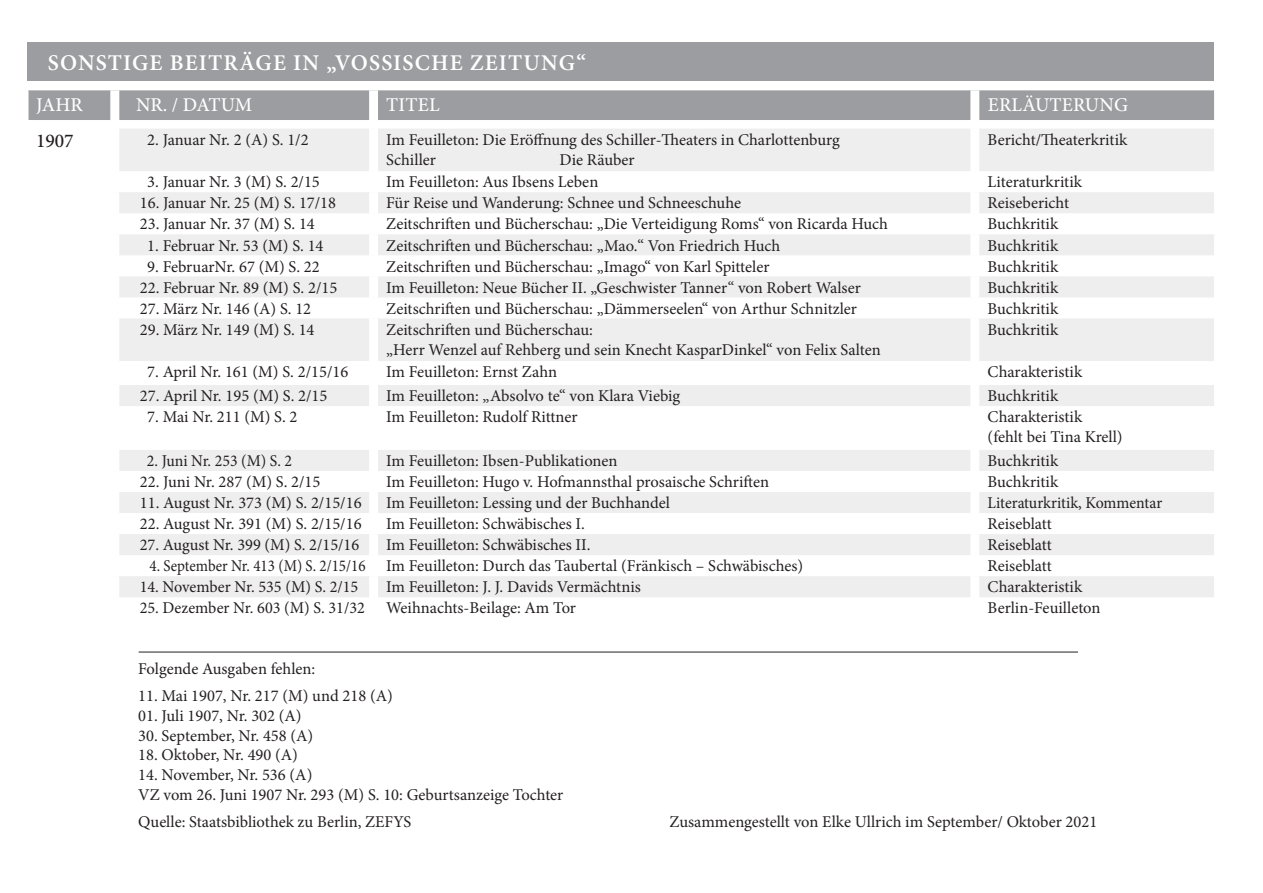
<style>
.page{position:relative;width:1263px;height:893px;background:#fff}
.page>*{position:absolute;margin:0;border:0;box-sizing:border-box;transform-origin:0 0}
.t1{font:600 22.5px "Minion Pro";letter-spacing:.05em;color:#fff}
.t2{font:500 19.5px "Minion Pro";letter-spacing:.005em;color:#fff}
.t3{font:500 19.5px "Minion Pro";color:#231f20}
.t4{font:16.5px/19.8px "Minion Pro";color:#231f20}
.t5{font:16.5px "Minion Pro";color:#231f20;scale:.91 1}
.t6{font:16.5px "Minion Pro";color:#231f20;scale:.96 1}
</style>
<div class="page">
<svg style="left:119px;top:129px;width:1095px;height:468px;fill:#eeeeef"></svg>
<div style="left:369px;top:129px;width:9px;height:42px;background:#fff"></div>
<div style="left:970px;top:129px;width:9px;height:42px;background:#fff"></div>
<div style="left:369px;top:171px;width:9px;height:21px;background:#fff"></div>
<div style="left:970px;top:171px;width:9px;height:21px;background:#fff"></div>
<div style="left:369px;top:192px;width:9px;height:21px;background:#fff"></div>
<div style="left:970px;top:192px;width:9px;height:21px;background:#fff"></div>
<div style="left:369px;top:213px;width:9px;height:21px;background:#fff"></div>
<div style="left:970px;top:213px;width:9px;height:21px;background:#fff"></div>
<div style="left:369px;top:234px;width:9px;height:21px;background:#fff"></div>
<div style="left:970px;top:234px;width:9px;height:21px;background:#fff"></div>
<div style="left:369px;top:255px;width:9px;height:21px;background:#fff"></div>
<div style="left:970px;top:255px;width:9px;height:21px;background:#fff"></div>
<div style="left:369px;top:276px;width:9px;height:21px;background:#fff"></div>
<div style="left:970px;top:276px;width:9px;height:21px;background:#fff"></div>
<div style="left:369px;top:297px;width:9px;height:21px;background:#fff"></div>
<div style="left:970px;top:297px;width:9px;height:21px;background:#fff"></div>
<div style="left:369px;top:318px;width:9px;height:43px;background:#fff"></div>
<div style="left:970px;top:318px;width:9px;height:43px;background:#fff"></div>
<div style="left:369px;top:361px;width:9px;height:24px;background:#fff"></div>
<div style="left:970px;top:361px;width:9px;height:24px;background:#fff"></div>
<div style="left:369px;top:385px;width:9px;height:21px;background:#fff"></div>
<div style="left:970px;top:385px;width:9px;height:21px;background:#fff"></div>
<div style="left:369px;top:406px;width:9px;height:44px;background:#fff"></div>
<div style="left:970px;top:406px;width:9px;height:44px;background:#fff"></div>
<div style="left:369px;top:450px;width:9px;height:21px;background:#fff"></div>
<div style="left:970px;top:450px;width:9px;height:21px;background:#fff"></div>
<div style="left:369px;top:471px;width:9px;height:21px;background:#fff"></div>
<div style="left:970px;top:471px;width:9px;height:21px;background:#fff"></div>
<div style="left:369px;top:492px;width:9px;height:21px;background:#fff"></div>
<div style="left:970px;top:492px;width:9px;height:21px;background:#fff"></div>
<div style="left:369px;top:513px;width:9px;height:21px;background:#fff"></div>
<div style="left:970px;top:513px;width:9px;height:21px;background:#fff"></div>
<div style="left:369px;top:534px;width:9px;height:21px;background:#fff"></div>
<div style="left:970px;top:534px;width:9px;height:21px;background:#fff"></div>
<div style="left:369px;top:555px;width:9px;height:21px;background:#fff"></div>
<div style="left:970px;top:555px;width:9px;height:21px;background:#fff"></div>
<div style="left:369px;top:576px;width:9px;height:21px;background:#fff"></div>
<div style="left:970px;top:576px;width:9px;height:21px;background:#fff"></div>
<div style="left:28px;top:90px;width:1186px;height:30px;background:#9b9da0"></div>
<div style="left:110px;top:90px;width:9px;height:30px;background:#fff"></div>
<div style="left:28px;top:43px;width:1186px;height:38px;background:#9b9da0"></div>
<hr style="left:139px;top:652px;width:939px;height:1px;background:#231f20">
<h1 class="t1" style="left:48px;top:47px;width:540px">SONSTIGE BEITRÄGE IN „VOSSISCHE ZEITUNG“</h1>
<p class="t2" style="left:36px;top:92px;width:48px">JAHR</p>
<p class="t2" style="left:136px;top:92px;width:118px">NR. / DATUM</p>
<p class="t2" style="left:386px;top:92px;width:55px">TITEL</p>
<p class="t2" style="left:988px;top:92px;width:142px">ERLÄUTERUNG</p>
<p class="t3" style="left:36px;top:128px;width:39px">1907</p>
<p class="t4" style="left:147px;top:130px;width:163px">2. Januar Nr. 2 (A) S. 1/2</p>
<p class="t4" style="left:386px;top:130px;width:455px">Im Feuilleton: Die Eröffnung des Schiller-Theaters in Charlottenburg<br>Schiller</p>
<p class="t4" style="left:988px;top:130px;width:141px">Bericht/Theaterkritik</p>
<p class="t4" style="left:560px;top:150px;width:77px">Die Räuber</p>
<p class="t4" style="left:147px;top:172px;width:174px">3. Januar Nr. 3 (M) S. 2/15</p>
<p class="t4" style="left:386px;top:172px;width:214px">Im Feuilleton: Aus Ibsens Leben</p>
<p class="t4" style="left:988px;top:172px;width:96px">Literaturkritik</p>
<p class="t4" style="left:140px;top:193px;width:198px">16. Januar Nr. 25 (M) S. 17/18</p>
<p class="t4" style="left:386px;top:193px;width:356px">Für Reise und Wanderung: Schnee und Schneeschuhe</p>
<p class="t4" style="left:988px;top:193px;width:83px">Reisebericht</p>
<p class="t4" style="left:140px;top:214px;width:177px">23. Januar Nr. 37 (M) S. 14</p>
<p class="t4" style="left:386px;top:214px;width:503px">Zeitschriften und Bücherschau: „Die Verteidigung Roms“ von Ricarda Huch</p>
<p class="t4" style="left:988px;top:214px;width:72px">Buchkritik</p>
<p class="t4" style="left:147px;top:235px;width:178px">1. Februar Nr. 53 (M) S. 14</p>
<p class="t4" style="left:386px;top:235px;width:395px">Zeitschriften und Bücherschau: „Mao.“ Von Friedrich Huch</p>
<p class="t4" style="left:988px;top:235px;width:72px">Buchkritik</p>
<p class="t4" style="left:147px;top:256px;width:174px">9. FebruarNr. 67 (M) S. 22</p>
<p class="t4" style="left:386px;top:256px;width:385px">Zeitschriften und Bücherschau: „Imago“ von Karl Spitteler</p>
<p class="t4" style="left:988px;top:256px;width:72px">Buchkritik</p>
<p class="t4" style="left:140px;top:278px;width:199px">22. Februar Nr. 89 (M) S. 2/15</p>
<p class="t4" style="left:386px;top:278px;width:476px">Im Feuilleton: Neue Bücher II. „Geschwister Tanner“ von Robert Walser</p>
<p class="t4" style="left:988px;top:278px;width:72px">Buchkritik</p>
<p class="t4" style="left:140px;top:299px;width:173px">27. März Nr. 146 (A) S. 12</p>
<p class="t4" style="left:386px;top:299px;width:472px">Zeitschriften und Bücherschau: „Dämmerseelen“ von Arthur Schnitzler</p>
<p class="t4" style="left:988px;top:299px;width:72px">Buchkritik</p>
<p class="t4" style="left:140px;top:320px;width:176px">29. März Nr. 149 (M) S. 14</p>
<p class="t4" style="left:386px;top:320px;width:496px">Zeitschriften und Bücherschau:<br>„Herr Wenzel auf Rehberg und sein Knecht KasparDinkel“ von Felix Salten</p>
<p class="t4" style="left:988px;top:320px;width:72px">Buchkritik</p>
<p class="t4" style="left:147px;top:362px;width:202px">7. April Nr. 161 (M) S. 2/15/16</p>
<p class="t4" style="left:386px;top:362px;width:173px">Im Feuilleton: Ernst Zahn</p>
<p class="t4" style="left:988px;top:362px;width:96px">Charakteristik</p>
<p class="t4" style="left:140px;top:386px;width:189px">27. April Nr. 195 (M) S. 2/15</p>
<p class="t4" style="left:386px;top:386px;width:296px">Im Feuilleton: „Absolvo te“ von Klara Viebig</p>
<p class="t4" style="left:988px;top:386px;width:72px">Buchkritik</p>
<p class="t4" style="left:147px;top:407px;width:152px">7. Mai Nr. 211 (M) S. 2</p>
<p class="t4" style="left:386px;top:407px;width:193px">Im Feuilleton: Rudolf Rittner</p>
<p class="t4" style="left:988px;top:407px;width:137px">Charakteristik<br>(fehlt bei Tina Krell)</p>
<p class="t6" style="left:147px;top:450px;width:153px">2. Juni Nr. 253 (M) S. 2</p>
<p class="t4" style="left:386px;top:451px;width:233px">Im Feuilleton: Ibsen-Publikationen</p>
<p class="t4" style="left:988px;top:451px;width:72px">Buchkritik</p>
<p class="t4" style="left:140px;top:472px;width:182px">22. Juni Nr. 287 (M) S. 2/15</p>
<p class="t4" style="left:386px;top:472px;width:384px">Im Feuilleton: Hugo v. Hofmannsthal prosaische Schriften</p>
<p class="t4" style="left:988px;top:472px;width:72px">Buchkritik</p>
<p class="t4" style="left:140px;top:493px;width:223px">11. August Nr. 373 (M) S. 2/15/16</p>
<p class="t4" style="left:386px;top:493px;width:285px">Im Feuilleton: Lessing und der Buchhandel</p>
<p class="t6" style="left:988px;top:492px;width:183px">Literaturkritik, Kommentar</p>
<p class="t4" style="left:140px;top:514px;width:223px">22. August Nr. 391 (M) S. 2/15/16</p>
<p class="t4" style="left:386px;top:514px;width:200px">Im Feuilleton: Schwäbisches I.</p>
<p class="t4" style="left:988px;top:514px;width:66px">Reiseblatt</p>
<p class="t4" style="left:140px;top:535px;width:221px">27. August Nr. 399 (M) S. 2/15/16</p>
<p class="t4" style="left:386px;top:535px;width:206px">Im Feuilleton: Schwäbisches II.</p>
<p class="t4" style="left:988px;top:535px;width:66px">Reiseblatt</p>
<p class="t5" style="left:150px;top:555px;width:720px">4. September Nr. 413 (M) S. 2/15/16 Im Feuilleton: Durch das Taubertal (Fränkisch – Schwäbisches)</p>
<p class="t4" style="left:988px;top:556px;width:66px">Reiseblatt</p>
<p class="t4" style="left:140px;top:577px;width:220px">14. November Nr. 535 (M) S. 2/15</p>
<p class="t4" style="left:386px;top:577px;width:256px">Im Feuilleton: J. J. Davids Vermächtnis</p>
<p class="t4" style="left:988px;top:577px;width:96px">Charakteristik</p>
<p class="t4" style="left:140px;top:598px;width:227px">25. Dezember Nr. 603 (M) S. 31/32</p>
<p class="t4" style="left:386px;top:598px;width:191px">Weihnachts-Beilage: Am Tor</p>
<p class="t4" style="left:988px;top:598px;width:114px">Berlin-Feuilleton</p>
<p class="t4" style="left:138px;top:658px;width:179px">Folgende Ausgaben fehlen:</p>
<p class="t4" style="left:138px;top:686px;width:256px">11. Mai 1907, Nr. 217 (M) und 218 (A)</p>
<p class="t4" style="left:138px;top:706px;width:165px">01. Juli 1907, Nr. 302 (A)</p>
<p class="t4" style="left:138px;top:725px;width:177px">30. September, Nr. 458 (A)</p>
<p class="t4" style="left:138px;top:745px;width:161px">18. Oktober, Nr. 490 (A)</p>
<p class="t4" style="left:138px;top:765px;width:427px">14. November, Nr. 536 (A)<br>VZ vom 26. Juni 1907 Nr. 293 (M) S. 10: Geburtsanzeige Tochter</p>
<p class="t4" style="left:138px;top:812px;width:274px">Quelle: Staatsbibliothek zu Berlin, ZEFYS</p>
<p class="t4" style="left:670px;top:812px;width:429px">Zusammengestellt von Elke Ullrich im September/ Oktober 2021</p>
</div>
